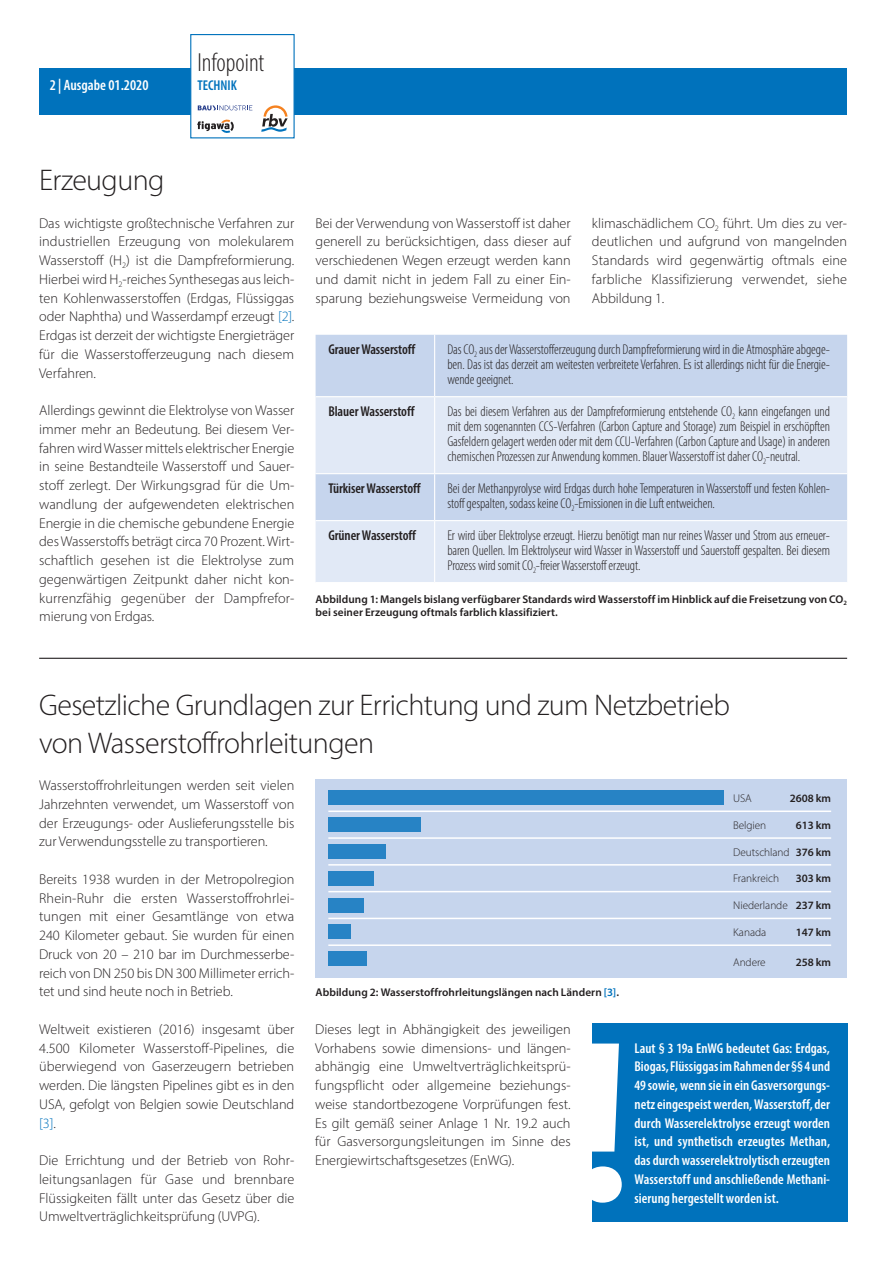
<style>
.page{position:relative;width:893px;height:1263px;background:#fff}
.page>*{position:absolute;margin:0;border:0;box-sizing:border-box;transform-origin:0 0}
.t1{font:300 30px/37.5px "Myriad Pro";letter-spacing:-.02em;color:#231f20}
.t2{font:300 condensed 26.25px "Myriad Pro";color:#231f20}
.t3{font:600 condensed 15px "Myriad Pro";color:#fff}
.t4{font:300 14.25px/18.8px "Myriad Pro";letter-spacing:-.005em;color:#231f20;text-align:justify}
.t5{font:300 condensed 14.25px/15px "Myriad Pro";letter-spacing:-.005em;color:#231f20;text-align:justify}
.t6{font:600 condensed 14.25px/18.8px "Myriad Pro";letter-spacing:.005em;color:#fff;text-align:justify}
.t7{font:600 condensed 14.25px "Myriad Pro";letter-spacing:-.005em;color:#231f20}
.t8{font:600 condensed 14.25px "Myriad Pro";color:#0072bc}
.t9{font:600 11.25px/13.5px "Myriad Pro";letter-spacing:.005em;color:#231f20}
.t10{font:300 11.25px "Myriad Pro";letter-spacing:-.005em;color:#231f20}
.s1{color:#0072bc}
.s2{font-weight:600}
</style>
<div class="page">
<div style="left:39px;top:68px;width:808px;height:47px;background:#0072bc"></div>
<div style="left:190px;top:34px;width:105px;height:104px;background:#fff;border:1px solid #0072bc"></div>
<hr style="left:39px;top:658px;width:808px;height:1px;background:#231f20">
<div style="left:592px;top:1023px;width:255px;height:198px;background:#0072bc"></div>
<svg style="left:592px;top:1043px;width:30px;height:160px"></svg>
<div style="left:316px;top:335px;width:531px;height:61px;background:#c6d5ed"></div>
<svg style="left:316px;top:397px;width:531px;height:185px;fill:#e1e9f6"></svg>
<hr style="left:434px;top:335px;width:1px;height:61px;background:#fff">
<hr style="left:434px;top:397px;width:1px;height:76px;background:#fff">
<hr style="left:316px;top:473px;width:119px;height:1px;background:#fff">
<hr style="left:435px;top:473px;width:412px;height:1px;background:#fff">
<hr style="left:434px;top:474px;width:1px;height:46px;background:#fff">
<hr style="left:316px;top:520px;width:119px;height:1px;background:#fff">
<hr style="left:435px;top:520px;width:412px;height:1px;background:#fff">
<hr style="left:434px;top:521px;width:1px;height:61px;background:#fff">
<div style="left:315px;top:779px;width:532px;height:198px;background:#c6d5ed"></div>
<div style="left:328px;top:790px;width:396px;height:15px;background:#2783c5"></div>
<div style="left:328px;top:817px;width:93px;height:15px;background:#2783c5"></div>
<div style="left:328px;top:844px;width:57px;height:15px;background:#2783c5"></div>
<div style="left:328px;top:871px;width:46px;height:15px;background:#2783c5"></div>
<div style="left:328px;top:897px;width:36px;height:15px;background:#2783c5"></div>
<div style="left:328px;top:924px;width:22px;height:15px;background:#2783c5"></div>
<div style="left:328px;top:951px;width:39px;height:15px;background:#2783c5"></div>
<hr style="left:328px;top:810px;width:503px;height:2px;background:#fff">
<hr style="left:328px;top:837px;width:503px;height:2px;background:#fff">
<hr style="left:328px;top:864px;width:503px;height:1px;background:#fff">
<hr style="left:328px;top:891px;width:503px;height:1px;background:#fff">
<hr style="left:328px;top:918px;width:503px;height:1px;background:#fff">
<hr style="left:328px;top:944px;width:503px;height:2px;background:#fff">
<svg style="left:261px;top:105px;width:27px;height:27px"></svg>
<svg style="left:197px;top:119px;width:37px;height:14px"></svg>
<svg style="left:198px;top:105px;width:54px;height:5px"></svg>
<p class="t3" style="left:50px;top:76px;width:100px">2 | Ausgabe 01.2020</p>
<h2 class="t2" style="left:197px;top:46px;width:69px">Infopoint</h2>
<p class="t8" style="left:197px;top:77px;width:41px">TECHNIK</p>
<h1 class="t1" style="left:39px;top:161px;width:127px">Erzeugung</h1>
<p class="t4" style="left:39px;top:213px;width:257px">Das wichtigste großtechnische Verfahren zur industriellen Erzeugung von molekularem Wasserstoff (H<sub>2</sub>) ist die Dampfreformierung.<br>Hierbei wird H<sub>2</sub>-reiches Synthesegas aus leich&shy;ten Kohlenwasserstoffen (Erdgas, Flüssiggas oder Naphtha) und Wasserdampf erzeugt <span class="s1">[2]</span>.<br>Erdgas ist derzeit der wichtigste Energieträger für die Wasserstofferzeugung nach diesem Verfahren.</p>
<p class="t4" style="left:39px;top:401px;width:257px;text-align:left">Allerdings gewinnt die Elektrolyse von Wasser immer mehr an Bedeutung. Bei diesem Ver&shy;fahren wird Wasser mittels elektrischer Energie in seine Bestandteile Wasserstoff und Sauer&shy;stoff zerlegt. Der Wirkungsgrad für die Um-- wandlung der aufgewendeten elektrischen Energie in die chemische gebundene Energie des Wasserstoffs beträgt circa 70 Prozent. Wirt&shy;schaftlich gesehen ist die Elektrolyse zum gegenwärtigen Zeitpunkt daher nicht kon&shy;kurrenzfähig gegenüber der Dampfrefor&shy;mierung von Erdgas.</p>
<p class="t4" style="left:316px;top:213px;width:257px">Bei der Verwendung von Wasserstoff ist daher generell zu berücksichtigen, dass dieser auf verschiedenen Wegen erzeugt werden kann und damit nicht in jedem Fall zu einer Ein&shy;sparung beziehungsweise Vermeidung von</p>
<p class="t4" style="left:592px;top:213px;width:257px;text-align:left">klimaschädlichem CO<sub>2</sub> führt. Um dies zu ver----- deutlichen und aufgrund von mangelnden Standards wird gegenwärtig oftmals eine farbliche Klassifizierung verwendet, siehe Abbildung 1.</p>
<p class="t7" style="left:328px;top:340px;width:88px">Grauer Wasserstoff</p>
<p class="t5" style="left:447px;top:342px;width:384px">Das CO<sub>2</sub> aus der Wasserstofferzeugung durch Dampfreformierung wird in die Atmosphäre abgege&shy;ben. Das ist das derzeit am weitesten verbreitete Verfahren. Es ist allerdings nicht für die Energie&shy;wende geeignet.</p>
<p class="t7" style="left:328px;top:402px;width:88px">Blauer Wasserstoff</p>
<p class="t5" style="left:447px;top:404px;width:384px">Das bei diesem Verfahren aus der Dampfreformierung entstehende CO<sub>2</sub> kann eingefangen und mit dem sogenannten CCS-Verfahren (Carbon Capture and Storage) zum Beispiel in erschöpften Gasfeldern gelagert werden oder mit dem CCU-Verfahren (Carbon Capture and Usage) in anderen chemischen Prozessen zur Anwendung kommen. Blauer Wasserstoff ist daher CO<sub>2</sub>-neutral.</p>
<p class="t7" style="left:328px;top:479px;width:94px">Türkiser Wasserstoff</p>
<p class="t5" style="left:447px;top:481px;width:384px">Bei der Methanpyrolyse wird Erdgas durch hohe Temperaturen in Wasserstoff und festen Kohlen&shy;stoff gespalten, sodass keine CO<sub>2</sub>-Emissionen in die Luft entweichen.</p>
<p class="t7" style="left:328px;top:526px;width:89px">Grüner Wasserstoff</p>
<p class="t5" style="left:447px;top:527px;width:384px">Er wird über Elektrolyse erzeugt. Hierzu benötigt man nur reines Wasser und Strom aus erneuer&shy;baren Quellen. Im Elektrolyseur wird Wasser in Wasserstoff und Sauerstoff gespalten. Bei diesem Prozess wird somit CO<sub>2</sub>-freier Wasserstoff erzeugt.</p>
<p class="t9" style="left:316px;top:592px;width:533px">Abbildung 1: Mangels bislang verfügbarer Standards wird Wasserstoff im Hinblick auf die Freisetzung von CO<sub>2 </sub>bei seiner Erzeugung oftmals farblich klassifiziert.</p>
<h1 class="t1" style="left:39px;top:686px;width:692px">Gesetzliche Grundlagen zur Errichtung und zum Netzbetrieb von Wasserstoffrohrleitungen</h1>
<p class="t4" style="left:39px;top:776px;width:257px">Wasserstoffrohrleitungen werden seit vielen Jahrzehnten verwendet, um Wasserstoff von der Erzeugungs- oder Auslieferungsstelle bis zur Verwendungsstelle zu transportieren.</p>
<p class="t4" style="left:39px;top:870px;width:257px">Bereits 1938 wurden in der Metropolregion Rhein-Ruhr die ersten Wasserstoffrohrlei&shy;tungen mit einer Gesamtlänge von etwa 240 Kilometer gebaut. Sie wurden für einen Druck von 20 – 210 bar im Durchmesserbe&shy;reich von DN 250 bis DN 300 Millimeter errich&shy;tet und sind heute noch in Betrieb.</p>
<p class="t4" style="left:39px;top:1020px;width:257px">Weltweit existieren (2016) insgesamt über 4.500 Kilometer Wasserstoff-Pipelines, die überwiegend von Gaserzeugern betrieben werden. Die längsten Pipelines gibt es in den USA, gefolgt von Belgien sowie Deutschland <span class="s1">[3]</span>.</p>
<p class="t4" style="left:39px;top:1151px;width:257px">Die Errichtung und der Betrieb von Rohr&shy;leitungsanlagen für Gase und brennbare Flüssigkeiten fällt unter das Gesetz über die Umweltverträglichkeitsprüfung (UVPG).</p>
<p class="t9" style="left:316px;top:985px;width:305px">Abbildung 2: Wasserstoffrohrleitungslängen nach Ländern <span class="s1">[3]</span>.</p>
<p class="t4" style="left:315px;top:1020px;width:257px">Dieses legt in Abhängigkeit des jeweiligen Vorhabens sowie dimensions- und längen&shy;abhängig eine Umweltverträglichkeitsprü&shy;fungspflicht oder allgemeine beziehungs&shy;weise standortbezogene Vorprüfungen fest.<br>Es gilt gemäß seiner Anlage 1 Nr. 19.2 auch für Gasversorgungsleitungen im Sinne des Energiewirtschaftsgesetzes (EnWG).</p>
<p class="t10" style="left:733px;top:791px;width:20px">USA</p>
<p class="t9" style="left:790px;top:791px;width:43px">2608 km</p>
<p class="t10" style="left:733px;top:818px;width:35px">Belgien</p>
<p class="t9" style="left:796px;top:818px;width:37px">613 km</p>
<p class="t10" style="left:733px;top:845px;width:100px">Deutschland <span class="s2">376 km</span></p>
<p class="t10" style="left:733px;top:871px;width:47px">Frankreich</p>
<p class="t9" style="left:796px;top:871px;width:37px">303 km</p>
<p class="t10" style="left:733px;top:899px;width:100px">Niederlande <span class="s2">237 km</span></p>
<p class="t10" style="left:733px;top:925px;width:35px">Kanada</p>
<p class="t9" style="left:796px;top:925px;width:37px">147 km</p>
<p class="t10" style="left:733px;top:955px;width:34px">Andere</p>
<p class="t9" style="left:796px;top:955px;width:37px">258 km</p>
<p class="t6" style="left:634px;top:1038px;width:197px">Laut § 3 19a EnWG bedeutet Gas: Erdgas, Biogas, Flüssiggas im Rahmen der §§ 4 und 49 sowie, wenn sie in ein Gasversorgungs&shy;netz eingespeist werden, Wasserstoff, der durch Wasserelektrolyse erzeugt worden ist, und synthetisch erzeugtes Methan, das durch wasserelektrolytisch erzeugten Wasserstoff und anschließende Methani&shy;sierung hergestellt worden ist.</p>
</div>
